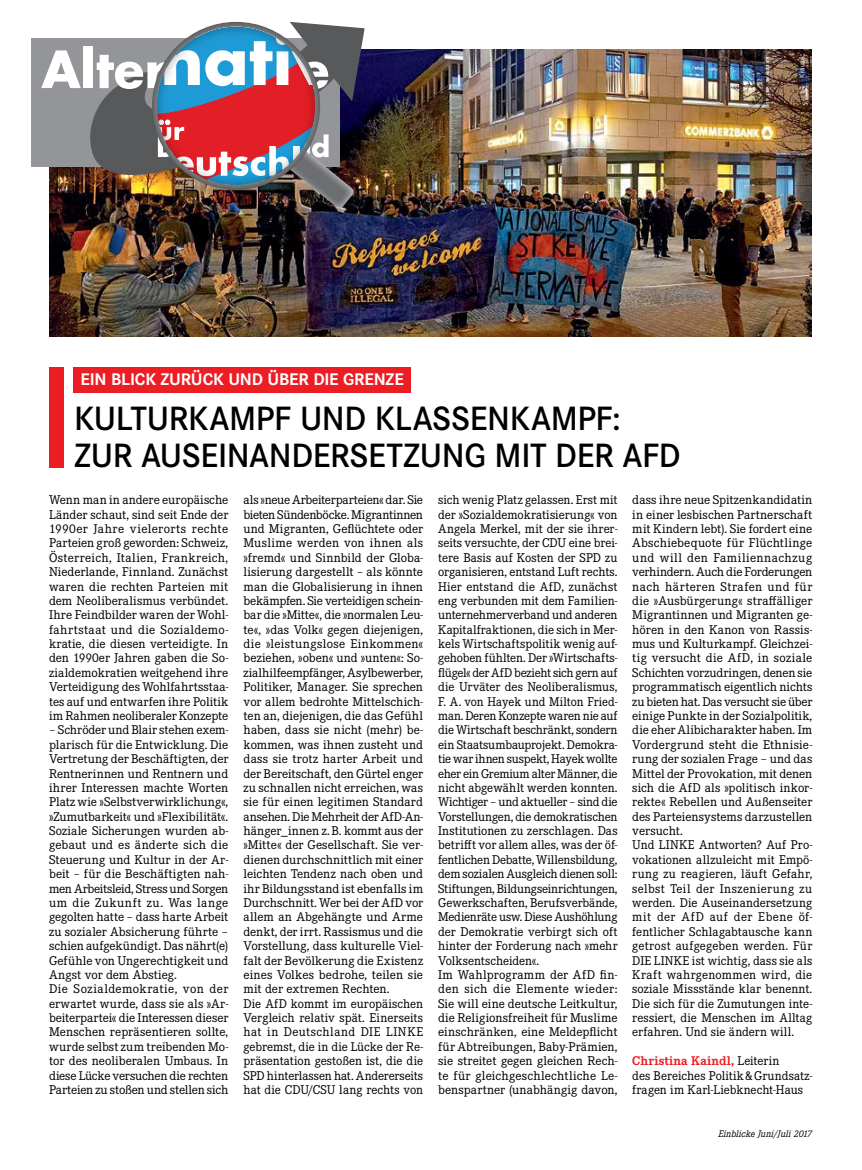
<style>
.page{position:relative;width:862px;height:1170px;background:#fff}
.page>*{position:absolute;margin:0;border:0;box-sizing:border-box;transform-origin:0 0}
.t1{font:600 35px/37.5px "Corporate S";letter-spacing:-.01em;color:#000}
.t2{font:700 17.5px "Corporate S";letter-spacing:-.01em;color:#fff}
.t3{font:13.12px/14.4px "Corporate E";color:#000}
.t4{font:italic 10px "Corporate E";color:#000}
.t5{font:7.5px "Corporate S";color:#fff}
.s1{font-weight:700;color:#ed1d24}
</style>
<div class="page">
<img style="left:49px;top:50px;width:762px;height:287px">
<div style="left:49px;top:366px;width:14px;height:101px;background:#ed1d24"></div>
<div style="left:73px;top:366px;width:337px;height:26px;background:#ed1d24"></div>
<div style="left:31px;top:38px;width:308px;height:129px;background:#939598"></div>
<svg style="left:89px;top:24px;width:275px;height:157px"></svg>
<div style="left:84px;top:47px;width:9px;height:41px;background:#fff"></div>
<svg style="left:41px;top:50px;width:40px;height:38px"></svg>
<img style="left:97px;top:27px;width:259px;height:185px">
<div style="left:150px;top:20px;width:170px;height:170px;background:#000;opacity:.75"></div>
<h2 class="t2" style="left:80px;top:369px;width:324px">EIN BLICK ZURÜCK UND ÜBER DIE GRENZE</h2>
<h1 class="t1" style="left:74px;top:400px;width:608px">KULTURKAMPF UND KLASSENKAMPF:<br>ZUR AUSEINANDERSETZUNG MIT DER AFD</h1>
<p class="t5" style="left:797px;top:78px;width:22px;rotate:-90deg">Krause</p>
<p class="t3" style="left:49px;top:493px;width:181px;text-align:justify">Wenn man in andere europäische Länder schaut, sind seit Ende der 1990er Jahre vielerorts rechte Parteien groß geworden: Schweiz, Österreich, Italien, Frankreich, Niederlande, Finnland. Zunächst waren die rechten Parteien mit dem Neoliberalismus verbündet.<br>Ihre Feindbilder waren der Wohl&shy;fahrtstaat und die Sozialdemo&shy;kratie, die diesen verteidigte. In den 1990er Jahren gaben die So&shy;zialdemokratien weitgehend ihre Verteidigung des Wohlfahrtsstaa&shy;tes auf und entwarfen ihre Politik im Rahmen neoliberaler Konzepte</p>
<p class="t3" style="left:49px;top:723px;width:181px">– Schröder und Blair stehen exem&shy;plarisch für die Entwicklung. Die<br>Vertretung der Beschäftigten, der<br>Rentnerinnen und Rentnern und ihrer Interessen machte Worten<br>Platz wie »Selbstverwirklichung«, »Zumutbarkeit« und »Flexibilität«.<br>Soziale Sicherungen wurden ab&shy;gebaut und es änderte sich die<br>Steuerung und Kultur in der Ar&shy;beit – für die Beschäftigten nah&shy;men Arbeitsleid, Stress und Sorgen um die Zukunft zu. Was lange gegolten hatte – dass harte Arbeit zu sozialer Absicherung führte – schien aufgekündigt. Das nährt(e)<br>Gefühle von Ungerechtigkeit und<br>Angst vor dem Abstieg.<br>Die Sozialdemokratie, von der erwartet wurde, dass sie als »Ar&shy;beiterpartei« die Interessen dieser<br>Menschen repräsentieren sollte, wurde selbst zum treibenden Mo&shy;tor des neoliberalen Umbaus. In diese Lücke versuchen die rechten<br>Parteien zu stoßen und stellen sich</p>
<p class="t3" style="left:243px;top:493px;width:181px">als »neue Arbeiterparteien« dar. Sie bieten Sündenböcke. Migrantinnen und Migranten, Geflüchtete oder Muslime werden von ihnen als »fremd« und Sinnbild der Globa&shy;lisierung dargestellt – als könnte man die Globalisierung in ihnen bekämpfen. Sie verteidigen schein&shy;bar die »Mitte«, die »normalen Leu&shy;te«, »das Volk« gegen diejenigen, die »leistungslose Einkommen« beziehen, »oben« und »unten«: So&shy;zialhilfeempfänger, Asylbewerber, Politiker, Manager. Sie sprechen vor allem bedrohte Mittelschich&shy;ten an, diejenigen, die das Gefühl haben, dass sie nicht (mehr) be&shy;kommen, was ihnen zusteht und dass sie trotz harter Arbeit und der Bereitschaft, den Gürtel enger zu schnallen nicht erreichen, was sie für einen legitimen Standard ansehen. Die Mehrheit der AfD-An&shy;hänger_innen z.B. kommt aus der »Mitte« der Gesellschaft. Sie ver&shy;dienen durchschnittlich mit einer leichten Tendenz nach oben und ihr Bildungsstand ist ebenfalls im Durchschnitt. Wer bei der AfD vor allem an Abgehängte und Arme denkt, der irrt. Rassismus und die Vorstellung, dass kulturelle Viel&shy;falt der Bevölkerung die Existenz eines Volkes bedrohe, teilen sie mit der extremen Rechten.<br>Die AfD kommt im europäischen Vergleich relativ spät. Einerseits hat in Deutschland DIE LINKE gebremst, die in die Lücke der Re&shy;präsentation gestoßen ist, die die SPD hinterlassen hat. Andererseits hat die CDU/CSU lang rechts von</p>
<p class="t3" style="left:438px;top:493px;width:181px">sich wenig Platz gelassen. Erst mit der »Sozialdemokratisierung« von Angela Merkel, mit der sie ihrer&shy;seits versuchte, der CDU eine brei&shy;tere Basis auf Kosten der SPD zu organisieren, entstand Luft rechts.<br>Hier entstand die AfD, zunächst eng verbunden mit dem Familien&shy;unternehmerverband und anderen Kapitalfraktionen, die sich in Mer&shy;kels Wirtschaftspolitik wenig auf&shy;gehoben fühlten. Der »Wirtschafts&shy;flügel« der AfD bezieht sich gern auf die Urväter des Neoliberalismus, F. A. von Hayek und Milton Fried&shy;man. Deren Konzepte waren nie auf die Wirtschaft beschränkt, sondern ein Staatsumbauprojekt. Demokra&shy;tie war ihnen suspekt, Hayek wollte eher ein Gremium alter Männer, die nicht abgewählt werden konnten.<br>Wichtiger – und aktueller – sind die Vorstellungen, die demokratischen Institutionen zu zerschlagen. Das betrifft vor allem alles, was der öf&shy;fentlichen Debatte, Willensbildung, dem sozialen Ausgleich dienen soll:<br>Stiftungen, Bildungseinrichtungen, Gewerkschaften, Berufsverbände, Medienräte usw. Diese Aushöhlung der Demokratie verbirgt sich oft hinter der Forderung nach »mehr Volksentscheiden«.<br>Im Wahlprogramm der AfD fin&shy;den sich die Elemente wieder:<br>Sie will eine deutsche Leitkultur, die Religionsfreiheit für Muslime einschränken, eine Meldepflicht für Abtreibungen, Baby-Prämien, sie streitet gegen gleichen Rech&shy;te für gleichgeschlechtliche Le&shy;benspartner (unabhängig davon,</p>
<p class="t3" style="left:632px;top:493px;width:181px">dass ihre neue Spitzenkandidatin in einer lesbischen Partnerschaft mit Kindern lebt). Sie fordert eine<br>Abschiebequote für Flüchtlinge und will den Familiennachzug verhindern. Auch die Forderungen nach härteren Strafen und für die »Ausbürgerung« straffälliger<br>Migrantinnen und Migranten ge&shy;hören in den Kanon von Rassis&shy;mus und Kulturkampf. Gleichzei&shy;tig versucht die AfD, in soziale<br>Schichten vorzudringen, denen sie programmatisch eigentlich nichts zu bieten hat. Das versucht sie über einige Punkte in der Sozialpolitik, die eher Alibicharakter haben. Im<br>Vordergrund steht die Ethnisie&shy;rung der sozialen Frage – und das<br>Mittel der Provokation, mit denen sich die AfD als »politisch inkor&shy;rekte« Rebellen und Außenseiter des Parteiensystems darzustellen versucht.<br>Und LINKE Antworten? Auf Pro&shy;vokationen allzuleicht mit Empö&shy;rung zu reagieren, läuft Gefahr, selbst Teil der Inszenierung zu werden. Die Auseinandersetzung mit der AfD auf der Ebene öf&shy;fentlicher Schlagabtausche kann getrost aufgegeben werden. Für<br>DIE LINKE ist wichtig, dass sie als<br>Kraft wahrgenommen wird, die soziale Missstände klar benennt.<br>Die sich für die Zumutungen inte&shy;ressiert, die Menschen im Alltag erfahren. Und sie ändern will.</p>
<p class="t3" style="left:632px;top:1053px;width:181px"><span class="s1">Christina Kaindl,</span> Leiterin<br>des Bereiches Politik&amp;Grundsatz&shy;fragen im Karl-Liebknecht-Haus</p>
<p class="t4" style="left:718px;top:1128px;width:95px">Einblicke Juni/Juli 2017</p>
</div>
